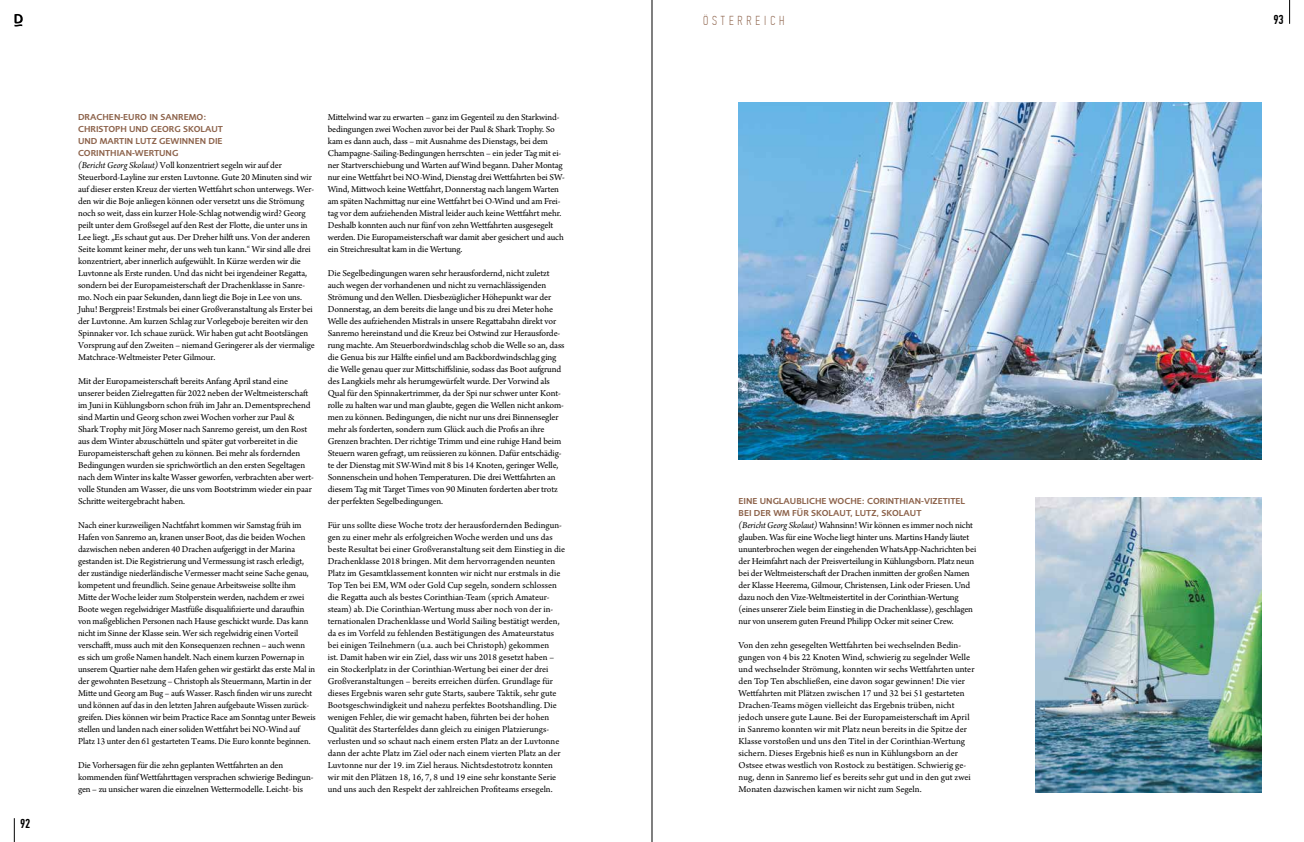
<style>
.page{position:relative;width:1304px;height:842px;background:#fff}
.page>*{position:absolute;margin:0;border:0;box-sizing:border-box;transform-origin:0 0}
.t1{font:100 13px "PF Din Text Comp Pro";letter-spacing:.3em;color:#8d634b}
.t2{font:500 13px "PF Din Text Comp Pro";color:#000}
.t3{font:9.5px/12px "Arno Pro";letter-spacing:-.01em;color:#000}
.t4{font:700 9px/12px "EADS Sans";color:#8d634b}
.s1{font-style:italic}
</style>
<div class="page">
<img style="left:739px;top:102px;width:522px;height:358px">
<img style="left:1036px;top:497px;width:225px;height:295px">
<svg style="left:14px;top:818px;width:1px;height:24px"></svg>
<svg style="left:1289px;top:0;width:1px;height:24px"></svg>
<svg style="left:14px;top:14px;width:9px;height:13px"></svg>
<hr style="left:652px;top:0;width:1px;height:842px;background:#000">
<h1 class="t2" style="left:20px;top:816px;width:12px">92</h1>
<p class="t4" style="left:78px;top:111px;width:146px">DRACHEN-EURO IN SANREMO:<br>CHRISTOPH UND GEORG SKOLAUT<br>UND MARTIN LUTZ GEWINNEN DIE<br>CORINTHIAN-WERTUNG</p>
<p class="t3" style="left:78px;top:160px;width:238px"><span class="s1">(Bericht Georg Skolaut)</span> Voll konzentriert segeln wir auf der Steuerbord-Layline zur ersten Luvtonne. Gute 20 Minuten sind wir auf dieser ersten Kreuz der vierten Wettfahrt schon unterwegs. Wer&shy;den wir die Boje anliegen können oder versetzt uns die Strömung noch so weit, dass ein kurzer Hole-Schlag notwendig wird? Georg peilt unter dem Großsegel auf den Rest der Flotte, die unter uns in Lee liegt. „Es schaut gut aus. Der Dreher hilft uns. Von der anderen Seite kommt keiner mehr, der uns weh tun kann.“ Wir sind alle drei konzentriert, aber innerlich aufgewühlt. In Kürze werden wir die Luvtonne als Erste runden. Und das nicht bei irgendeiner Regatta, sondern bei der Europameisterschaft der Drachenklasse in Sanre&shy;mo. Noch ein paar Sekunden, dann liegt die Boje in Lee von uns.<br>Juhu! Bergpreis! Erstmals bei einer Großveranstaltung als Erster bei der Luvtonne. Am kurzen Schlag zur Vorlegeboje bereiten wir den Spinnaker vor. Ich schaue zurück. Wir haben gut acht Bootslängen Vorsprung auf den Zweiten – niemand Geringerer als der viermalige Matchrace-Weltmeister Peter Gilmour.</p>
<p class="t3" style="left:78px;top:376px;width:237px">Mit der Europameisterschaft bereits Anfang April stand eine unserer beiden Zielregatten für 2022 neben der Weltmeisterschaft im Juni in Kühlungsborn schon früh im Jahr an. Dementsprechend sind Martin und Georg schon zwei Wochen vorher zur Paul &amp; Shark Trophy mit Jörg Moser nach Sanremo gereist, um den Rost aus dem Winter abzuschütteln und später gut vorbereitet in die Europameisterschaft gehen zu können. Bei mehr als fordernden Bedingungen wurden sie sprichwörtlich an den ersten Segeltagen nach dem Winter ins kalte Wasser geworfen, verbrachten aber wert&shy;volle Stunden am Wasser, die uns vom Bootstrimm wieder ein paar Schritte weitergebracht haben.</p>
<p class="t3" style="left:78px;top:520px;width:239px">Nach einer kurzweiligen Nachtfahrt kommen wir Samstag früh im Hafen von Sanremo an, kranen unser Boot, das die beiden Wochen dazwischen neben anderen 40 Drachen aufgeriggt in der Marina gestanden ist. Die Registrierung und Vermessung ist rasch erledigt, der zuständige niederländische Vermesser macht seine Sache genau, kompetent und freundlich. Seine genaue Arbeitsweise sollte ihm Mitte der Woche leider zum Stolperstein werden, nachdem er zwei Boote wegen regelwidriger Mastfüße disqualifizierte und daraufhin von maßgeblichen Personen nach Hause geschickt wurde. Das kann nicht im Sinne der Klasse sein. Wer sich regelwidrig einen Vorteil verschafft, muss auch mit den Konsequenzen rechnen – auch wenn<br>es sich um große Namen handelt. Nach einem kurzen Powernap in unserem Quartier nahe dem Hafen gehen wir gestärkt das erste Mal in der gewohnten Besetzung – Christoph als Steuermann, Martin in der Mitte und Georg am Bug – aufs Wasser. Rasch finden wir uns zurecht und können auf das in den letzten Jahren aufgebaute Wissen zurück&shy;greifen. Dies können wir beim Practice Race am Sonntag unter Beweis stellen und landen nach einer soliden Wettfahrt bei NO-Wind auf Platz 13 unter den 61 gestarteten Teams. Die Euro konnte beginnen.</p>
<p class="t3" style="left:78px;top:760px;width:237px">Die Vorhersagen für die zehn geplanten Wettfahrten an den kommenden fünf Wettfahrttagen versprachen schwierige Bedingun&shy;gen – zu unsicher waren die einzelnen Wettermodelle. Leicht- bis</p>
<p class="t3" style="left:328px;top:112px;width:239px">Mittelwind war zu erwarten – ganz im Gegenteil zu den Starkwind&shy;bedingungen zwei Wochen zuvor bei der Paul &amp; Shark Trophy. So kam es dann auch, dass – mit Ausnahme des Dienstags, bei dem Champagne-Sailing-Bedingungen herrschten – ein jeder Tag mit ei&shy;ner Startverschiebung und Warten auf Wind begann. Daher Montag nur eine Wettfahrt bei NO-Wind, Dienstag drei Wettfahrten bei SW-Wind, Mittwoch keine Wettfahrt, Donnerstag nach langem Warten am späten Nachmittag nur eine Wettfahrt bei O-Wind und am Frei&shy;tag vor dem aufziehenden Mistral leider auch keine Wettfahrt mehr.<br>Deshalb konnten auch nur fünf von zehn Wettfahrten ausgesegelt werden. Die Europameisterschaft war damit aber gesichert und auch ein Streichresultat kam in die Wertung.</p>
<p class="t3" style="left:328px;top:268px;width:238px">Die Segelbedingungen waren sehr herausfordernd, nicht zuletzt auch wegen der vorhandenen und nicht zu vernachlässigenden Strömung und den Wellen. Diesbezüglicher Höhepunkt war der Donnerstag, an dem bereits die lange und bis zu drei Meter hohe Welle des aufziehenden Mistrals in unsere Regattabahn direkt vor Sanremo hereinstand und die Kreuz bei Ostwind zur Herausforde&shy;rung machte. Am Steuerbordwindschlag schob die Welle so an, dass die Genua bis zur Hälfte einfiel und am Backbordwindschlag ging die Welle genau quer zur Mittschiffslinie, sodass das Boot aufgrund des Langkiels mehr als herumgewürfelt wurde. Der Vorwind als Qual für den Spinnakertrimmer, da der Spi nur schwer unter Kont&shy;rolle zu halten war und man glaubte, gegen die Wellen nicht ankom&shy;men zu können. Bedingungen, die nicht nur uns drei Binnensegler mehr als forderten, sondern zum Glück auch die Profis an ihre Grenzen brachten. Der richtige Trimm und eine ruhige Hand beim Steuern waren gefragt, um reüssieren zu können. Dafür entschädig&shy;te der Dienstag mit SW-Wind mit 8 bis 14 Knoten, geringer Welle, Sonnenschein und hohen Temperaturen. Die drei Wettfahrten an diesem Tag mit Target Times von 90 Minuten forderten aber trotz der perfekten Segelbedingungen.</p>
<p class="t3" style="left:328px;top:520px;width:239px">Für uns sollte diese Woche trotz der herausfordernden Bedingun&shy;gen zu einer mehr als erfolgreichen Woche werden und uns das beste Resultat bei einer Großveranstaltung seit dem Einstieg in die Drachenklasse 2018 bringen. Mit dem hervorragenden neunten Platz im Gesamtklassement konnten wir nicht nur erstmals in die Top Ten bei EM, WM oder Gold Cup segeln, sondern schlossen die Regatta auch als bestes Corinthian-Team (sprich Amateur&shy;steam) ab. Die Corinthian-Wertung muss aber noch von der in&shy;ternationalen Drachenklasse und World Sailing bestätigt werden, da es im Vorfeld zu fehlenden Bestätigungen des Amateurstatus bei einigen Teilnehmern (u.a. auch bei Christoph) gekommen<br>ist. Damit haben wir ein Ziel, dass wir uns 2018 gesetzt haben – ein Stockerlplatz in der Corinthian-Wertung bei einer der drei Großveranstaltungen – bereits erreichen dürfen. Grundlage für dieses Ergebnis waren sehr gute Starts, saubere Taktik, sehr gute Bootsgeschwindigkeit und nahezu perfektes Bootshandling. Die wenigen Fehler, die wir gemacht haben, führten bei der hohen Qualität des Starterfeldes dann gleich zu einigen Platzierungs&shy;verlusten und so schaut nach einem ersten Platz an der Luvtonne dann der achte Platz im Ziel oder nach einem vierten Platz an der Luvtonne nur der 19. im Ziel heraus. Nichtsdestotrotz konnten wir mit den Plätzen 18, 16, 7, 8 und 19 eine sehr konstante Serie und uns auch den Respekt der zahlreichen Profiteams ersegeln.</p>
<h1 class="t1" style="left:703px;top:13px;width:83px">ÖSTERREICH</h1>
<p class="t4" style="left:739px;top:495px;width:228px">EINE UNGLAUBLICHE WOCHE: CORINTHIAN-VIZETITEL<br>BEI DER WM FÜR SKOLAUT, LUTZ, SKOLAUT</p>
<p class="t3" style="left:739px;top:520px;width:239px"><span class="s1">(Bericht Georg Skolaut)</span> Wahnsinn! Wir können es immer noch nicht glauben. Was für eine Woche liegt hinter uns. Martins Handy läutet ununterbrochen wegen der eingehenden WhatsApp-Nachrichten bei der Heimfahrt nach der Preisverteilung in Kühlungsborn. Platz neun bei der Weltmeisterschaft der Drachen inmitten der großen Namen der Klasse Heerema, Gilmour, Christensen, Link oder Friesen. Und dazu noch den Vize-Weltmeistertitel in der Corinthian-Wertung (eines unserer Ziele beim Einstieg in die Drachenklasse), geschlagen nur von unserem guten Freund Philipp Ocker mit seiner Crew.</p>
<p class="t3" style="left:739px;top:640px;width:237px">Von den zehn gesegelten Wettfahrten bei wechselnden Bedin&shy;gungen von 4 bis 22 Knoten Wind, schwierig zu segelnder Welle und wechselnder Strömung, konnten wir sechs Wettfahrten unter den Top Ten abschließen, eine davon sogar gewinnen! Die vier Wettfahrten mit Plätzen zwischen 17 und 32 bei 51 gestarteten Drachen-Teams mögen vielleicht das Ergebnis trüben, nicht jedoch unsere gute Laune. Bei der Europameisterschaft im April in Sanremo konnten wir mit Platz neun bereits in die Spitze der Klasse vorstoßen und uns den Titel in der Corinthian-Wertung sichern. Dieses Ergebnis hieß es nun in Kühlungsborn an der Ostsee etwas westlich von Rostock zu bestätigen. Schwierig ge&shy;nug, denn in Sanremo lief es bereits sehr gut und in den gut zwei Monaten dazwischen kamen wir nicht zum Segeln.</p>
<h1 class="t2" style="left:1273px;top:12px;width:12px">93</h1>
</div>
